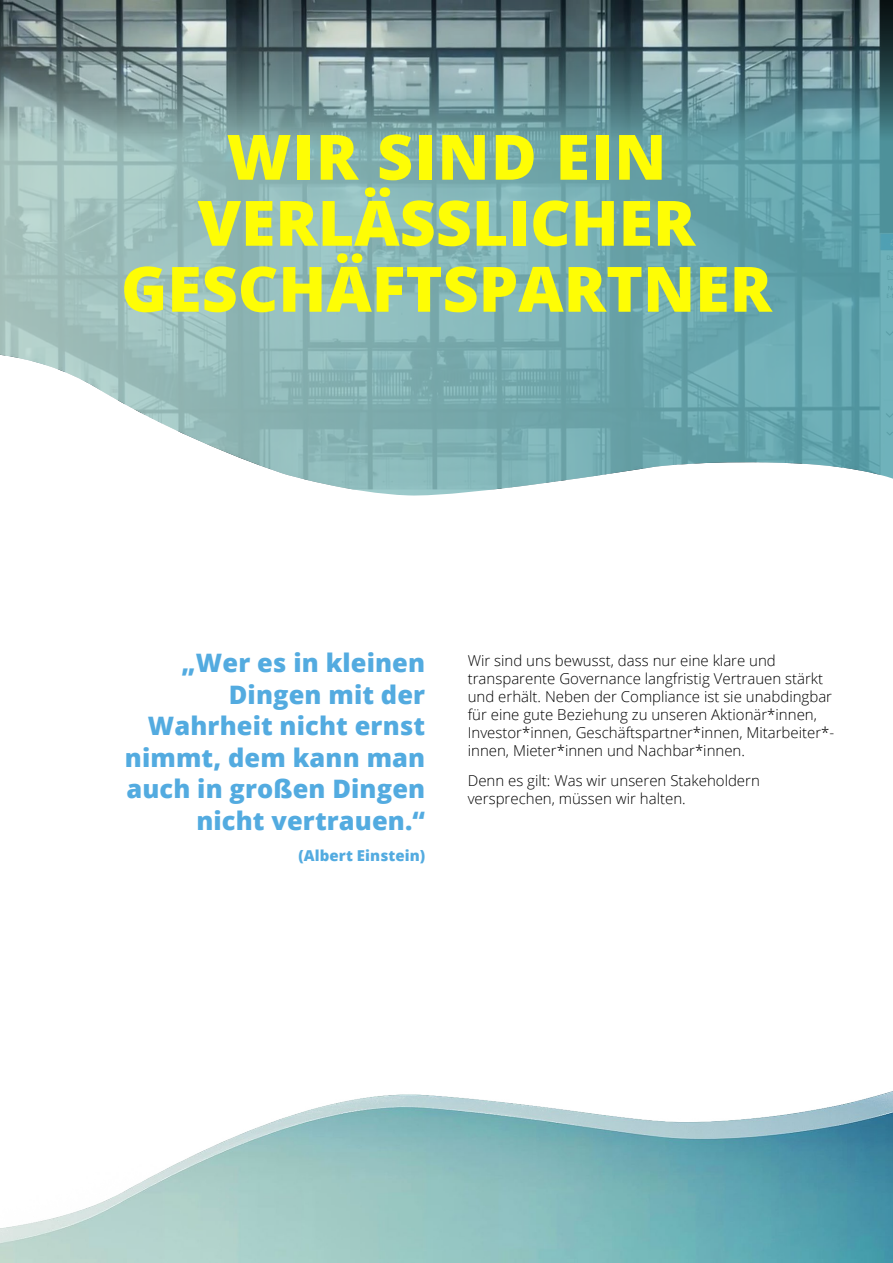
<style>
.page{position:relative;width:893px;height:1263px;background:#fff}
.page>*{position:absolute;margin:0;border:0;box-sizing:border-box;transform-origin:0 0}
.t1{font:800 62.55px/66px "Open Sans";color:#fefd05;text-align:center}
.t2{font:800 25.5px/31.5px "Open Sans";letter-spacing:.005em;color:#53abe0;text-align:right}
.t3{font:300 15px/18px "Open Sans";color:#000}
.t4{font:800 15px "Open Sans";letter-spacing:.005em;color:#53abe0}
</style>
<div class="page">
<svg style="left:0;top:0;width:893px;height:496px;background:#84acaf"></svg>
<img style="left:0;top:1091px;width:893px;height:172px">
<h1 class="t1" style="left:121px;top:121px;width:652px">WIR SIND EIN<br>VERLÄSSLICHER<br>GESCHÄFTSPARTNER</h1>
<h2 class="t2" style="left:125px;top:646px;width:302px">„Wer es in kleinen<br>Dingen mit der<br>Wahrheit nicht ernst nimmt, dem kann man auch in großen Dingen nicht vertrauen.“</h2>
<p class="t4" style="left:298px;top:844px;width:128px">(Albert Einstein)</p>
<p class="t3" style="left:468px;top:651px;width:367px">Wir sind uns bewusst, dass nur eine klare und transparente Governance langfristig Vertrauen stärkt und erhält. Neben der Compliance ist sie unabdingbar für eine gute Beziehung zu unseren Aktionär*innen, Investor*innen, Geschäftspartner*innen, Mitarbeiter*- innen, Mieter*innen und Nachbar*innen.</p>
<p class="t3" style="left:468px;top:771px;width:294px">Denn es gilt: Was wir unseren Stakeholdern versprechen, müssen wir halten.</p>
</div>
